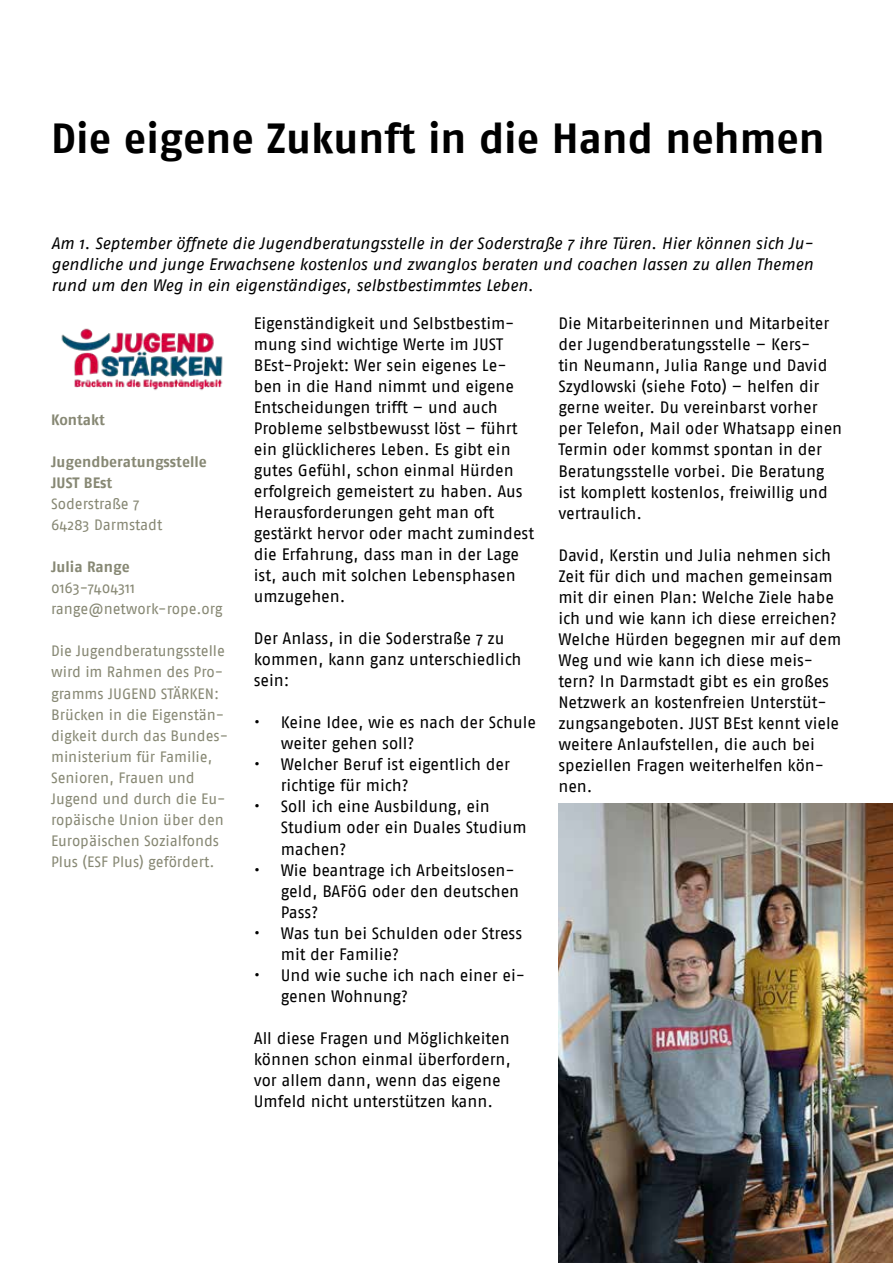
<style>
.page{position:relative;width:893px;height:1263px;background:#fff}
.page>*{position:absolute;margin:0;border:0;box-sizing:border-box;transform-origin:0 0}
.t1{font:700 42px "Fago No";color:#000}
.t2{font:16.5px/21px "Fago No";letter-spacing:-.005em;color:#000}
.t3{font:italic 16.5px/21px "Fago No";letter-spacing:-.005em;color:#000;text-align:justify}
.t4{font:15px/21px "Fago No";color:#878874}
.t5{font:700 15px/21px "Fago No";color:#878874}
</style>
<div class="page">
<img style="left:559px;top:804px;width:334px;height:459px">
<img style="left:61px;top:328px;width:162px;height:63px">
<h1 class="t1" style="left:51px;top:114px;width:775px">Die eigene Zukunft in die Hand nehmen</h1>
<p class="t3" style="left:51px;top:232px;width:763px">Am 1. September öffnete die Jugendberatungsstelle in der Soderstraße 7 ihre Türen. Hier können sich Ju&shy;gendliche und junge Erwachsene kostenlos und zwanglos beraten und coachen lassen zu allen Themen rund um den Weg in ein eigenständiges, selbstbestimmtes Leben.</p>
<p class="t5" style="left:51px;top:409px;width:55px">Kontakt</p>
<p class="t5" style="left:51px;top:451px;width:157px">Jugendberatungsstelle<br>JUST BEst</p>
<p class="t4" style="left:51px;top:494px;width:113px">Soderstraße 7<br>64283 Darmstadt</p>
<p class="t5" style="left:51px;top:556px;width:80px">Julia Range</p>
<p class="t4" style="left:51px;top:578px;width:173px">0163-7404311 range@network-rope.org</p>
<p class="t4" style="left:51px;top:641px;width:179px">Die Jugendberatungsstelle wird im Rahmen des Pro&shy;gramms JUGEND STÄRKEN:<br>Brücken in die Eigenstän&shy;digkeit durch das Bundes&shy;ministerium für Familie,<br>Senioren, Frauen und<br>Jugend und durch die Eu&shy;ropäische Union über den<br>Europäischen Sozialfonds<br>Plus (ESF Plus) gefördert.</p>
<p class="t2" style="left:254px;top:313px;width:282px">Eigenständigkeit und Selbstbestim&shy;mung sind wichtige Werte im JUST BEst-Projekt: Wer sein eigenes Le&shy;ben in die Hand nimmt und eigene Entscheidungen trifft – und auch Probleme selbstbewusst löst – führt ein glücklicheres Leben. Es gibt ein gutes Gefühl, schon einmal Hürden erfolgreich gemeistert zu haben. Aus Herausforderungen geht man oft gestärkt hervor oder macht zumindest die Erfahrung, dass man in der Lage ist, auch mit solchen Lebensphasen umzugehen.</p>
<p class="t2" style="left:254px;top:628px;width:269px">Der Anlass, in die Soderstraße 7 zu kommen, kann ganz unterschiedlich sein:</p>
<p class="t2" style="left:281px;top:712px;width:257px;text-indent:-27px">• Keine Idee, wie es nach der Schule weiter gehen soll?</p>
<p class="t2" style="left:281px;top:754px;width:231px;text-indent:-27px">• Welcher Beruf ist eigentlich der richtige für mich?</p>
<p class="t2" style="left:281px;top:796px;width:247px;text-indent:-27px">• Soll ich eine Ausbildung, ein<br>Studium oder ein Duales Studium machen?</p>
<p class="t2" style="left:281px;top:859px;width:240px;text-indent:-27px">• Wie beantrage ich Arbeitslosen&shy;geld, BAFöG oder den deutschen<br>Pass?</p>
<p class="t2" style="left:281px;top:922px;width:243px;text-indent:-27px">• Was tun bei Schulden oder Stress mit der Familie?</p>
<p class="t2" style="left:281px;top:964px;width:246px;text-indent:-27px">• Und wie suche ich nach einer ei&shy;genen Wohnung?</p>
<p class="t2" style="left:254px;top:1027px;width:258px">All diese Fragen und Möglichkeiten können schon einmal überfordern, vor allem dann, wenn das eigene Umfeld nicht unterstützen kann.</p>
<p class="t2" style="left:558px;top:313px;width:285px">Die Mitarbeiterinnen und Mitarbeiter der Jugendberatungsstelle – Kers-<br>tin Neumann, Julia Range und David Szydlowski (siehe Foto) – helfen dir gerne weiter. Du vereinbarst vorher per Telefon, Mail oder Whatsapp einen Termin oder kommst spontan in der Beratungsstelle vorbei. Die Beratung ist komplett kostenlos, freiwillig und vertraulich.</p>
<p class="t2" style="left:558px;top:544px;width:285px">David, Kerstin und Julia nehmen sich Zeit für dich und machen gemeinsam mit dir einen Plan: Welche Ziele habe ich und wie kann ich diese erreichen?<br>Welche Hürden begegnen mir auf dem Weg und wie kann ich diese meis&shy;tern? In Darmstadt gibt es ein großes Netzwerk an kostenfreien Unterstüt&shy;zungsangeboten. JUST BEst kennt viele weitere Anlaufstellen, die auch bei speziellen Fragen weiterhelfen kön&shy;nen.</p>
</div>
